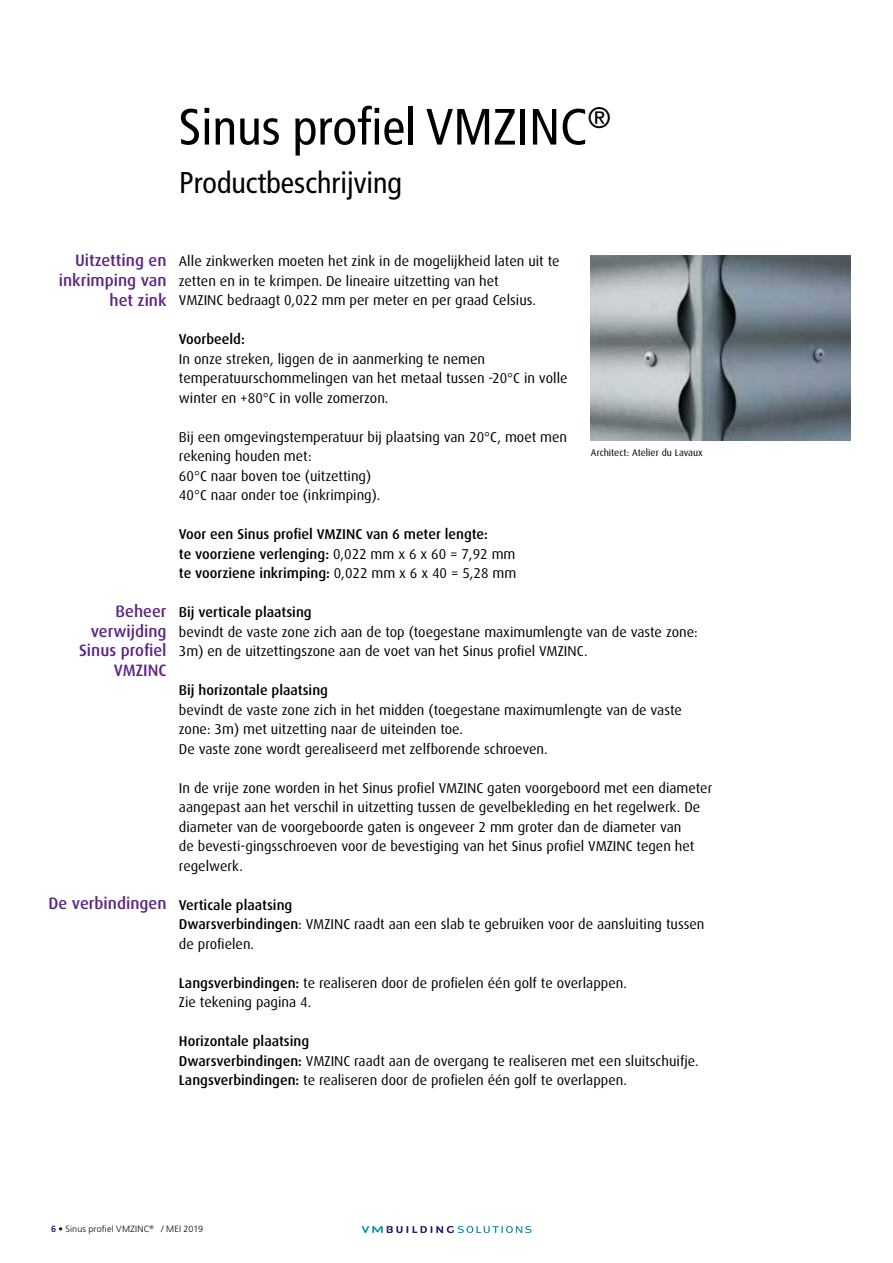
<style>
.page{position:relative;width:893px;height:1263px;background:#fff}
.page>*{position:absolute;margin:0;border:0;box-sizing:border-box;transform-origin:0 0}
.t1{font:condensed 51px "Frutiger LT Pro";color:#000}
.t2{font:condensed 30px "Frutiger LT Pro";color:#000}
.t3{font:500 16.5px/19.8px "Dax";color:#5d2685;text-align:right}
.t4{font:14.25px/19.5px "Dax";color:#000}
.t5{font:500 14.25px/19.5px "Dax";color:#000}
.t6{font:9.75px "Dax";color:#000}
.t7{font:300 9px "Frutiger LT Pro";letter-spacing:.015em;color:#000}
.s1{font-weight:400}
.s2{font-weight:500}
.s3{font-weight:700;color:#2b1c70}
.s4{font-weight:700}
</style>
<div class="page">
<svg style="left:361px;top:1226px;width:170px;height:7px"></svg>
<img style="left:591px;top:255px;width:260px;height:185px">
<h1 class="t1" style="left:179px;top:97px;width:434px">Sinus profiel VMZINC<sup>®</sup></h1>
<h2 class="t2" style="left:179px;top:165px;width:224px">Productbeschrijving</h2>
<p class="t3" style="left:59px;top:251px;width:109px">Uitzetting en inkrimping van het zink</p>
<p class="t3" style="left:79px;top:601px;width:89px">Beheer verwijding<br>Sinus profiel<br>VMZINC</p>
<p class="t3" style="left:49px;top:894px;width:119px">De verbindingen</p>
<p class="t4" style="left:179px;top:252px;width:382px">Alle zinkwerken moeten het zink in de mogelijkheid laten uit te zetten en in te krimpen. De lineaire uitzetting van het<br>VMZINC bedraagt 0,022 mm per meter en per graad Celsius.</p>
<p class="t5" style="left:179px;top:330px;width:67px">Voorbeeld:</p>
<p class="t4" style="left:179px;top:349px;width:390px">In onze streken, liggen de in aanmerking te nemen temperatuurschommelingen van het metaal tussen -20°C in volle winter en +80°C in volle zomerzon.</p>
<p class="t4" style="left:179px;top:427px;width:390px">Bij een omgevingstemperatuur bij plaatsing van 20°C, moet men rekening houden met:<br>60°C naar boven toe (uitzetting)<br>40°C naar onder toe (inkrimping).</p>
<p class="t5" style="left:179px;top:525px;width:339px">Voor een Sinus profiel VMZINC van 6 meter lengte:<br>te voorziene verlenging: <span class="s1">0,022 mm x 6 x 60 = 7,92 mm </span>te voorziene inkrimping: <span class="s1">0,022 mm x 6 x 40 = 5,28 mm</span></p>
<p class="t5" style="left:179px;top:603px;width:134px">Bij verticale plaatsing</p>
<p class="t4" style="left:179px;top:622px;width:520px">bevindt de vaste zone zich aan de top (toegestane maximumlengte van de vaste zone:<br>3m) en de uitzettingszone aan de voet van het Sinus profiel VMZINC.</p>
<p class="t5" style="left:179px;top:680px;width:151px">Bij horizontale plaatsing</p>
<p class="t4" style="left:179px;top:700px;width:504px">bevindt de vaste zone zich in het midden (toegestane maximumlengte van de vaste zone: 3m) met uitzetting naar de uiteinden toe.<br>De vaste zone wordt gerealiseerd met zelfborende schroeven.</p>
<p class="t4" style="left:179px;top:778px;width:535px">In de vrije zone worden in het Sinus profiel VMZINC gaten voorgeboord met een diameter aangepast aan het verschil in uitzetting tussen de gevelbekleding en het regelwerk. De diameter van de voorgeboorde gaten is ongeveer 2 mm groter dan de diameter van<br>de bevesti-gingsschroeven voor de bevestiging van het Sinus profiel VMZINC tegen het regelwerk.</p>
<p class="t4" style="left:179px;top:895px;width:527px"><span class="s2">Verticale plaatsing<br>Dwarsverbindingen</span>: VMZINC raadt aan een slab te gebruiken voor de aansluiting tussen de profielen.</p>
<p class="t4" style="left:179px;top:973px;width:450px"><span class="s2">Langsverbindingen:</span> te realiseren door de profielen één golf te overlappen.<br>Zie tekening pagina 4.</p>
<p class="t4" style="left:179px;top:1031px;width:521px"><span class="s2">Horizontale plaatsing<br>Dwarsverbindingen:</span> VMZINC raadt aan de overgang te realiseren met een sluitschuifje.<br><span class="s2">Langsverbindingen:</span> te realiseren door de profielen één golf te overlappen.</p>
<p class="t6" style="left:591px;top:447px;width:113px">Architect: Atelier du Lavaux</p>
<p class="t7" style="left:51px;top:1224px;width:154px"><span class="s3">6</span> <span class="s4">•</span> Sinus profiel VMZINC<sup>®</sup> / MEI 2019</p>
</div>
